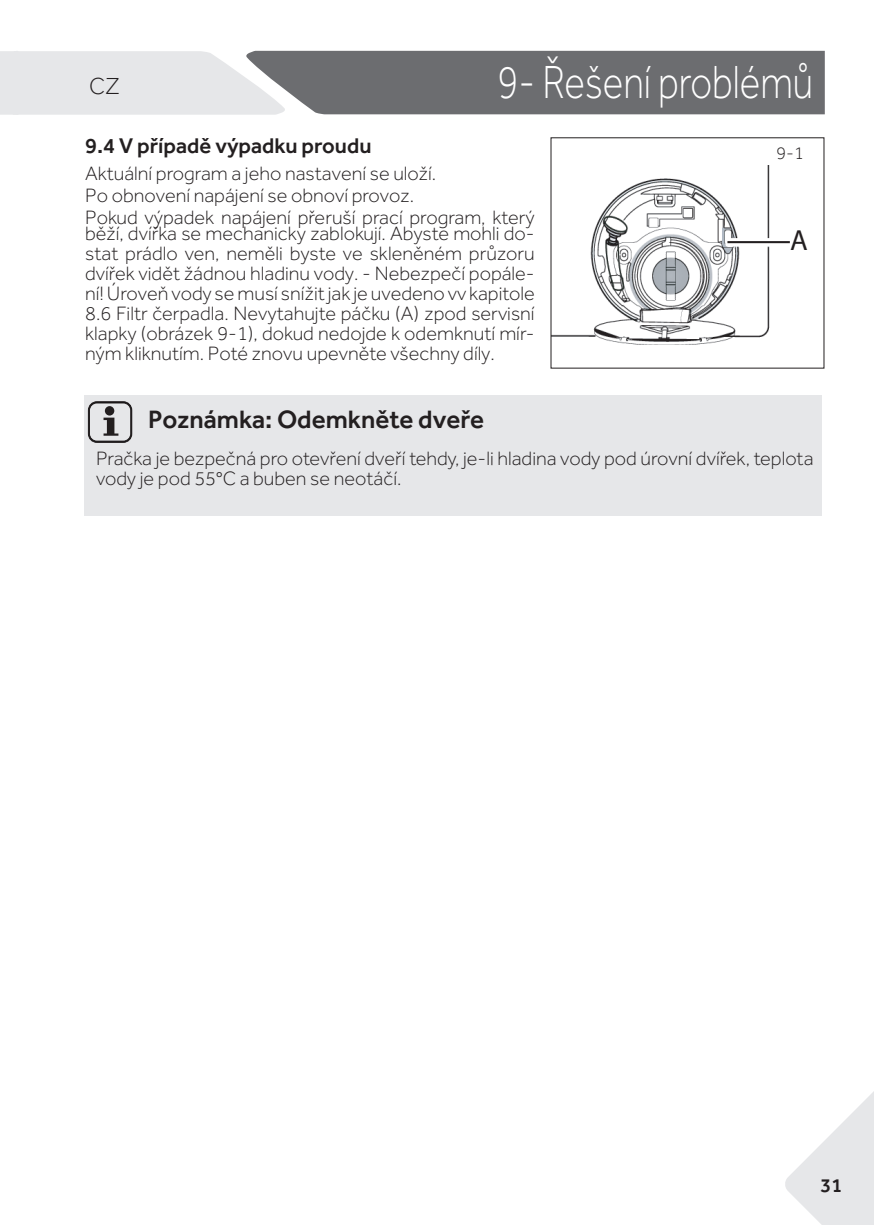
<style>
.page{position:relative;width:874px;height:1225px;background:#fff}
.page>*{position:absolute;margin:0;border:0;box-sizing:border-box;transform-origin:0 0}
.t1{font:300 48px "Effra";color:#fff;scale:.8 1}
.t2{font:29.2px "Myriad Pro";color:#231f20}
.t3{font:500 26px "Effra";color:#231f20}
.t4{font:300 24px "Effra";color:#231f20}
.t5{font:500 22px "Effra";color:#231f20}
.t6{font:300 20px/20px "Effra";color:#231f20}
.t7{font:500 20px "Effra";color:#231f20}
.t8{font:300 18px "Effra";color:#231f20}
</style>
<div class="page">
<svg style="left:785px;top:1092px;width:88px;height:133px"></svg>
<svg style="left:0;top:51px;width:824px;height:64px;background:#d2d2d4"></svg>
<div style="left:319px;top:51px;width:493px;height:62px;background:#6c6d70"></div>
<div style="left:84px;top:396px;width:737px;height:120px;background:#e6e7e9"></div>
<svg style="left:88px;top:401px;width:44px;height:41px"></svg>
<div style="left:105px;top:406px;width:9px;height:9px;background:#231f20;border-radius:50%"></div>
<svg style="left:552px;top:166px;width:237px;height:179px"></svg>
<svg style="left:725px;top:239px;width:63px;height:7px"></svg>
<hr style="left:727px;top:241px;width:62px;height:2px;background:#231f20">
<p class="t4" style="left:89px;top:72px;width:32px">CZ</p>
<h1 class="t1" style="left:497px;top:55px;width:396px">9- Řešení problémů</h1>
<p class="t5" style="left:85px;top:132px;width:288px">9.4 V případě výpadku proudu</p>
<p class="t6" style="left:85px;top:163px;width:451px;line-height:21.6px">Aktuální program a jeho nastavení se uloží.<br>Po obnovení napájení se obnoví provoz.<br>Pokud výpadek napájení přeruší prací program, který</p>
<p class="t6" style="left:85px;top:223px;width:451px;text-align:justify">běží, dvířka se mechanicky zablokují. Abyste mohli do&shy;stat prádlo ven, neměli byste ve skleněném průzoru dvířek vidět žádnou hladinu vody. - Nebezpečí popále&shy;ní! Úroveň vody se musí snížit jak je uvedeno vv kapitole 8.6 Filtr čerpadla. Nevytahujte páčku (A) zpod servisní klapky (obrázek 9-1), dokud nedojde k odemknutí mír&shy;ným kliknutím. Poté znovu upevněte všechny díly.</p>
<p class="t8" style="left:776px;top:143px;width:29px">9-1</p>
<h2 class="t2" style="left:789px;top:222px;width:19px">A</h2>
<h3 class="t3" style="left:148px;top:404px;width:337px">Poznámka: Odemkněte dveře</h3>
<p class="t6" style="left:96px;top:448px;width:718px">Pračka je bezpečná pro otevření dveří tehdy, je-li hladina vody pod úrovní dvířek, teplota vody je pod 55°C a buben se neotáčí.</p>
<p class="t7" style="left:820px;top:1173px;width:23px">31</p>
</div>
